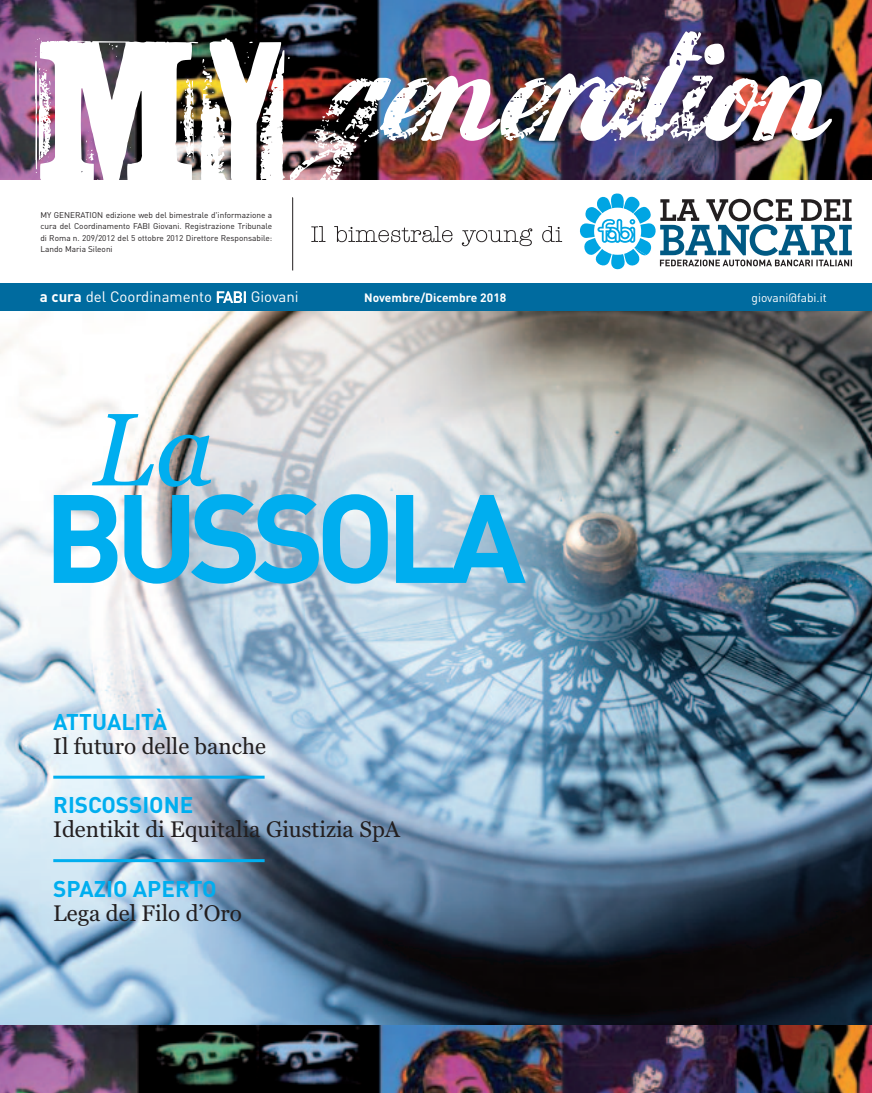
<style>
.page{position:relative;width:872px;height:1093px;background:#fff}
.page>*{position:absolute;margin:0;border:0;box-sizing:border-box;transform-origin:0 0}
.t1{font:700 123.45px "DIN Pro";letter-spacing:-.075em;color:#00aeef}
.t2{font:italic 102.9px "Georgia";color:#00aeef}
.t3{font:22.5px "Georgia";color:#231f20}
.t4{font:700 22.5px "DIN Pro";color:#00aeef}
.t5{font:15px "DIN";color:#fff}
.t6{font:700 12px "DIN Pro";color:#fff}
.t7{font:12px "DIN";color:#fff}
.t8{font:8.25px/11.2px "DIN";color:#231f20;text-align:justify}
.s1{font-family:"DIN Pro";font-weight:700}
</style>
<div class="page">
<img style="left:0;top:310px;width:872px;height:715px">
<div style="left:0;top:283px;width:872px;height:27px;background:#006b9f"></div>
<img style="left:0;top:1025px;width:872px;height:68px">
<hr style="left:292px;top:197px;width:1px;height:73px;background:#231f20">
<svg style="left:311px;top:226px;width:251px;height:20px"></svg>
<img style="left:0;top:0;width:872px;height:179px">
<img style="left:35px;top:38px;width:251px;height:142px">
<img style="left:286px;top:31px;width:546px;height:169px">
<svg style="left:578px;top:193px;width:274px;height:77px"></svg>
<hr style="left:53px;top:776px;width:212px;height:3px;background:#00aeef">
<hr style="left:53px;top:859px;width:212px;height:3px;background:#00aeef">
<p class="t8" style="left:40px;top:210px;width:233px">MY GENERATION edizione web del bimestrale d'informazione a cura del Coordinamento FABI Giovani. Registrazione Tribunale di Roma n. 209/2012 del 5 ottobre 2012 Direttore Responsabile:<br>Lando Maria Sileoni</p>
<p class="t5" style="left:40px;top:292px;width:260px"><span class="s1">a cura</span> del Coordinamento FABI Giovani</p>
<p class="t6" style="left:364px;top:294px;width:144px">Novembre/Dicembre 2018</p>
<p class="t7" style="left:751px;top:294px;width:77px">giovani@fabi.it</p>
<p class="t2" style="left:93px;top:407px;width:123px">La</p>
<p class="t1" style="left:43px;top:495px;width:484px">BUSSOLA</p>
<p class="t4" style="left:53px;top:713px;width:115px">ATTUALITÀ</p>
<p class="t3" style="left:53px;top:736px;width:214px">Il futuro delle banche</p>
<p class="t4" style="left:53px;top:797px;width:142px">RISCOSSIONE</p>
<p class="t3" style="left:53px;top:820px;width:348px">Identikit di Equitalia Giustizia SpA</p>
<p class="t4" style="left:53px;top:880px;width:165px">SPAZIO APERTO</p>
<p class="t3" style="left:53px;top:903px;width:190px">Lega del Filo d’Oro</p>
</div>
